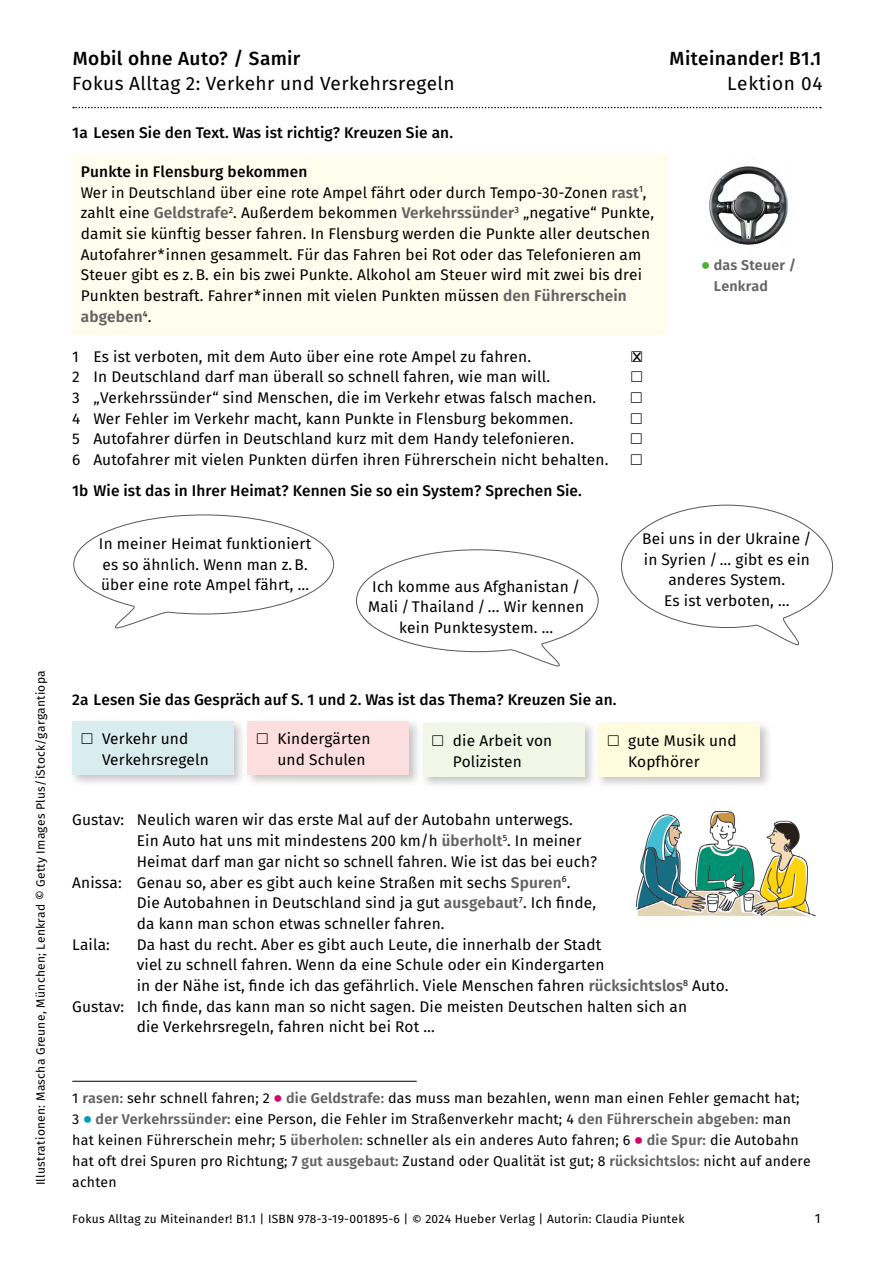
<style>
.page{position:relative;width:893px;height:1263px;background:#fff}
.page>*{position:absolute;margin:0;border:0;box-sizing:border-box;transform-origin:0 0}
.t1{font:19.05px "Susp Sans";letter-spacing:.02em;color:#000}
.t2{font:500 19.05px "Susp Sans";letter-spacing:.015em;color:#000}
.t3{font:15.45px/20.7px "Susp Sans";letter-spacing:.01em;color:#000}
.t4{font:500 15.45px "Susp Sans";letter-spacing:.01em;color:#000}
.t5{font:14.25px/21px "Susp Sans";letter-spacing:.015em;color:#000}
.t6{font:600 14.25px/21px "Susp Sans";letter-spacing:.015em;color:#646363}
.t7{font:13.5px "Susp Sans";color:#000}
.t8{font:12px "Susp Sans";letter-spacing:.025em;color:#000}
.s1{font-weight:500}
.s2{font-weight:600;color:#646363}
.s3{font-family:"Susp Comic";font-size:17.25px}
</style>
<div class="page">
<svg style="left:73px;top:107px;width:748px;height:1px"></svg>
<div style="left:72px;top:154px;width:596px;height:181px;background:#fffdee"></div>
<hr style="left:72px;top:1081px;width:345px;height:1px;background:#000">
<img style="left:709px;top:166px;width:79px;height:79px">
<svg style="left:73px;top:514px;width:261px;height:115px"></svg>
<svg style="left:621px;top:504px;width:212px;height:142px"></svg>
<svg style="left:356px;top:549px;width:243px;height:118px"></svg>
<div style="left:68px;top:717px;width:178px;height:70px;background:#000;opacity:.23"></div>
<div style="left:72px;top:721px;width:162px;height:54px;background:#d9ecef"></div>
<div style="left:244px;top:717px;width:178px;height:70px;background:#000;opacity:.23"></div>
<div style="left:248px;top:721px;width:161px;height:54px;background:#fbdedd"></div>
<div style="left:419px;top:719px;width:178px;height:70px;background:#000;opacity:.23"></div>
<div style="left:423px;top:723px;width:162px;height:54px;background:#f1f6e7"></div>
<div style="left:594px;top:719px;width:179px;height:70px;background:#000;opacity:.23"></div>
<div style="left:598px;top:723px;width:162px;height:54px;background:#fffbdc"></div>
<img style="left:635px;top:811px;width:181px;height:106px">
<p class="t8" style="left:31px;top:1185px;width:517px;rotate:-90deg">Illustrationen: Mascha Greune, München; Lenkrad © Getty Images Plus/iStock/gargantiopa</p>
<p class="t2" style="left:73px;top:43px;width:229px">Mobil ohne Auto? / Samir</p>
<p class="t1" style="left:72px;top:68px;width:384px">Fokus Alltag 2: Verkehr und Verkehrsregeln</p>
<p class="t1" style="left:727px;top:69px;width:97px">Lektion 04</p>
<p class="t2" style="left:669px;top:43px;width:153px">Miteinander! B1.1</p>
<p class="t4" style="left:72px;top:120px;width:382px">1a Lesen Sie den Text. Was ist richtig? Kreuzen Sie an.</p>
<p class="t3" style="left:81px;top:160px;width:575px"><span class="s1">Punkte in Flensburg bekommen<br></span>Wer in Deutschland über eine rote Ampel fährt oder durch Tempo-30-Zonen <span class="s2">rast</span><sup>1</sup>, zahlt eine <span class="s2">Geldstrafe</span><sup>2</sup>. Außerdem bekommen <span class="s2">Verkehrssünder</span><sup>3</sup> „negative“ Punkte, damit sie künftig besser fahren. In Flensburg werden die Punkte aller deutschen Autofahrer*innen gesammelt. Für das Fahren bei Rot oder das Telefonieren am Steuer gibt es z.B. ein bis zwei Punkte. Alkohol am Steuer wird mit zwei bis drei Punkten bestraft. Fahrer*innen mit vielen Punkten müssen <span class="s2">den Führerschein abgeben</span><sup>4</sup>.</p>
<p class="t3" style="left:72px;top:345px;width:460px">1 Es ist verboten, mit dem Auto über eine rote Ampel zu fahren.</p>
<p class="t3" style="left:630px;top:345px;width:14px">[]<span class="s3">x</span></p>
<p class="t3" style="left:72px;top:366px;width:479px">2 In Deutschland darf man überall so schnell fahren, wie man will.</p>
<p class="t3" style="left:630px;top:366px;width:14px">[]</p>
<p class="t3" style="left:72px;top:387px;width:525px">3 „Verkehrssünder“ sind Menschen, die im Verkehr etwas falsch machen.</p>
<p class="t3" style="left:630px;top:387px;width:14px">[]</p>
<p class="t3" style="left:72px;top:407px;width:502px">4 Wer Fehler im Verkehr macht, kann Punkte in Flensburg bekommen.</p>
<p class="t3" style="left:630px;top:407px;width:14px">[]</p>
<p class="t3" style="left:72px;top:428px;width:503px">5 Autofahrer dürfen in Deutschland kurz mit dem Handy telefonieren.</p>
<p class="t3" style="left:630px;top:428px;width:14px">[]</p>
<p class="t3" style="left:72px;top:449px;width:538px">6 Autofahrer mit vielen Punkten dürfen ihren Führerschein nicht behalten.</p>
<p class="t3" style="left:630px;top:449px;width:14px">[]</p>
<p class="t4" style="left:72px;top:478px;width:511px">1b Wie ist das in Ihrer Heimat? Kennen Sie so ein System? Sprechen Sie.</p>
<p class="t6" style="left:714px;top:253px;width:84px">das Steuer /<br>Lenkrad</p>
<p class="t3" style="left:99px;top:532px;width:214px">In meiner Heimat funktioniert es so ähnlich. Wenn man z.B. über eine rote Ampel fährt, …</p>
<p class="t3" style="left:642px;top:527px;width:171px;text-align:center">Bei uns in der Ukraine / in Syrien / … gibt es ein anderes System.<br>Es ist verboten, …</p>
<p class="t3" style="left:368px;top:575px;width:218px;text-align:center">Ich komme aus Afghanistan /<br>Mali / Thailand / ... Wir kennen kein Punktesystem. …</p>
<p class="t4" style="left:72px;top:687px;width:546px">2a Lesen Sie das Gespräch auf S. 1 und 2. Was ist das Thema? Kreuzen Sie an.</p>
<p class="t3" style="left:102px;top:728px;width:108px;text-indent:-21px">[] Verkehr und<br>Verkehrsregeln</p>
<p class="t3" style="left:277px;top:728px;width:95px;text-indent:-21px">[] Kindergärten und Schulen</p>
<p class="t3" style="left:432px;top:729px;width:122px;text-align:center">[] die Arbeit von<br>Polizisten</p>
<p class="t3" style="left:628px;top:729px;width:110px;text-indent:-21px">[] gute Musik und<br>Kopfhörer</p>
<p class="t3" style="left:72px;top:809px;width:502px">Gustav: Neulich waren wir das erste Mal auf der Autobahn unterwegs.</p>
<p class="t3" style="left:137px;top:830px;width:446px">Ein Auto hat uns mit mindestens 200 km/h <span class="s2">überholt</span><sup>5</sup>. In meiner</p>
<p class="t3" style="left:137px;top:850px;width:462px">Heimat darf man gar nicht so schnell fahren. Wie ist das bei euch?</p>
<p class="t3" style="left:72px;top:871px;width:500px">Anissa: Genau so, aber es gibt auch keine Straßen mit sechs <span class="s2">Spuren</span><sup>6</sup>.</p>
<p class="t3" style="left:137px;top:892px;width:461px">Die Autobahnen in Deutschland sind ja gut <span class="s2">ausgebaut</span><sup>7</sup>. Ich finde,</p>
<p class="t3" style="left:137px;top:912px;width:309px">da kann man schon etwas schneller fahren.</p>
<p class="t3" style="left:72px;top:933px;width:39px">Laila:</p>
<p class="t3" style="left:137px;top:933px;width:466px">Da hast du recht. Aber es gibt auch Leute, die innerhalb der Stadt</p>
<p class="t3" style="left:137px;top:954px;width:469px">viel zu schnell fahren. Wenn da eine Schule oder ein Kindergarten</p>
<p class="t3" style="left:137px;top:975px;width:593px">in der Nähe ist, finde ich das gefährlich. Viele Menschen fahren <span class="s2">rücksichtslos</span><sup>8</sup> Auto.</p>
<p class="t3" style="left:72px;top:995px;width:616px">Gustav: Ich finde, das kann man so nicht sagen. Die meisten Deutschen halten sich an</p>
<p class="t3" style="left:137px;top:1016px;width:300px">die Verkehrsregeln, fahren nicht bei Rot …</p>
<p class="t5" style="left:72px;top:1087px;width:740px">1 <span class="s2">rasen:</span> sehr schnell fahren; 2 <span class="s2">die Geldstrafe:</span> das muss man bezahlen, wenn man einen Fehler gemacht hat;<br>3 <span class="s2">der Verkehrssünder:</span> eine Person, die Fehler im Straßenverkehr macht; 4 <span class="s2">den Führerschein abgeben:</span> man hat keinen Führerschein mehr; 5 <span class="s2">überholen:</span> schneller als ein anderes Auto fahren; 6 <span class="s2">die Spur:</span> die Autobahn hat oft drei Spuren pro Richtung; 7 <span class="s2">gut ausgebaut:</span> Zustand oder Qualität ist gut; 8 <span class="s2">rücksichtslos:</span> nicht auf andere</p>
<p class="t5" style="left:72px;top:1171px;width:46px">achten</p>
<p class="t8" style="left:72px;top:1209px;width:614px">Fokus Alltag zu Miteinander! B1.1 | ISBN 978-3-19-001895-6 | © 2024 Hueber Verlag | Autorin: Claudia Piuntek</p>
<p class="t7" style="left:815px;top:1207px;width:7px">1</p>
</div>
